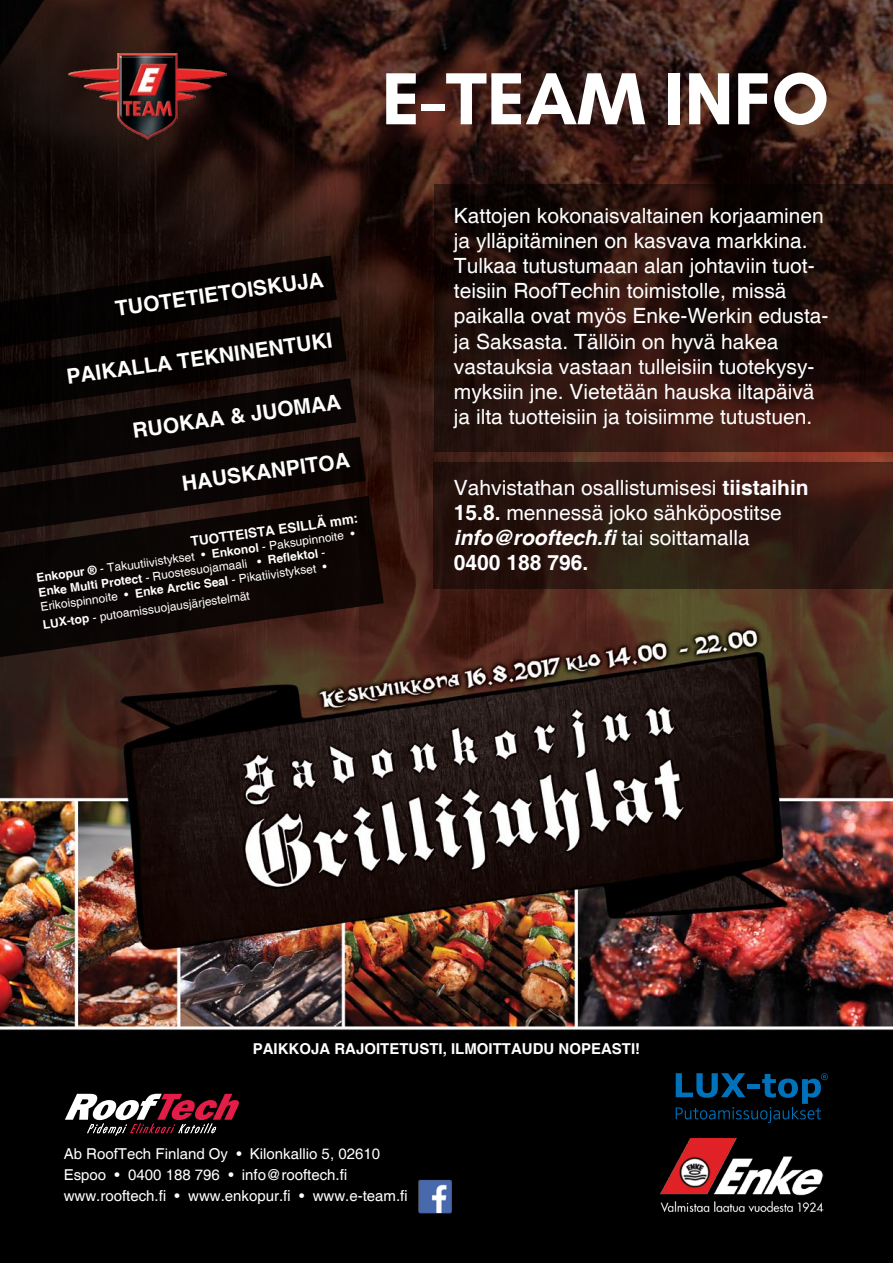
<style>
.page{position:relative;width:893px;height:1263px;background:#fff}
.page>*{position:absolute;margin:0;border:0;box-sizing:border-box;transform-origin:0 0}
.t1{font:700 75px "Glacial Indifference";color:#fff}
.t2{font:21px/25.2px "Helvetica";color:#fff}
.t3{font:700 21px "Helvetica";color:#fff}
.t4{font:15px/21px "Helvetica";color:#fff}
.t5{font:700 15px "Helvetica";color:#fff}
.t6{font:700 13.5px "Helvetica";color:#fff}
.t7{font:12px/14.4px "Helvetica";color:#fff}
.s1{font-weight:700}
.s2{font-weight:700;font-style:italic}
</style>
<div class="page">
<img style="left:0;top:0;width:893px;height:1263px">
<img style="left:68px;top:53px;width:159px;height:86px">
<svg style="left:65px;top:1093px;width:174px;height:42px"></svg>
<svg style="left:676px;top:1073px;width:152px;height:50px;background:#001e32"></svg>
<img style="left:660px;top:1138px;width:164px;height:74px">
<img style="left:416px;top:1177px;width:37px;height:38px">
<svg style="left:434px;top:184px;width:459px;height:268px;background:#240f0b"></svg>
<svg style="left:434px;top:462px;width:459px;height:127px;background:#2e1811"></svg>
<svg style="left:0;top:496px;width:384px;height:168px;background:#1a0e0a"></svg>
<svg style="left:0;top:256px;width:366px;height:283px;background:#100806"></svg>
<p class="t1" style="left:382px;top:52px;width:449px">E-TEAM INFO</p>
<p class="t3" style="left:114px;top:296px;width:212px;rotate:-8deg">TUOTETIETOISKUJA</p>
<p class="t3" style="left:65px;top:364px;width:270px;rotate:-8deg">PAIKALLA TEKNINENTUKI</p>
<p class="t3" style="left:131px;top:418px;width:211px;rotate:-8deg">RUOKAA &amp; JUOMAA</p>
<p class="t3" style="left:180px;top:471px;width:171px;rotate:-8deg">HAUSKANPITOA</p>
<p class="t6" style="left:190px;top:533px;width:170px;rotate:-8deg">TUOTTEISTA ESILLÄ mm:</p>
<p class="t7" style="left:36px;top:571px;width:323px;rotate:-8deg"><span class="s1">Enkopur ®</span> - Takuutiivistykset • <span class="s1">Enkonol</span> - Paksupinnoite •<br><span class="s1">Enke Multi Protect</span> - Ruostesuojamaali • <span class="s1">Refl ektol</span> -</p>
<p class="t7" style="left:40px;top:600px;width:291px;rotate:-8deg">Erikoispinnoite • <span class="s1">Enke Arctic Seal</span> - Pikatiivistykset •</p>
<p class="t7" style="left:42px;top:618px;width:210px;rotate:-8deg"><span class="s1">LUX-top</span> - putoamissuojausjärjestelmät</p>
<p class="t2" style="left:454px;top:203px;width:376px">Kattojen kokonaisvaltainen korjaaminen ja ylläpitäminen on kasvava markkina.<br>Tulkaa tutustumaan alan johtaviin tuot&shy;teisiin RoofTechin toimistolle, missä paikalla ovat myös Enke-Werkin edusta&shy;ja Saksasta. Tällöin on hyvä hakea vastauksia vastaan tulleisiin tuotekysy&shy;myksiin jne. Vietetään hauska iltapäivä ja ilta tuotteisiin ja toisiimme tutustuen.</p>
<p class="t2" style="left:454px;top:475px;width:356px">Vahvistathan osallistumisesi <span class="s1">tiistaihin<br>15.8.</span> mennessä joko sähköpostitse <span class="s2">info@rooftech.fi</span> tai soittamalla<br><span class="s1">0400 188 796.</span></p>
<p class="t5" style="left:253px;top:1039px;width:389px">PAIKKOJA RAJOITETUSTI, ILMOITTAUDU NOPEASTI!</p>
<p class="t4" style="left:64px;top:1144px;width:318px">Ab RoofTech Finland Oy • Kilonkallio 5, 02610<br>Espoo • 0400 188 796 • info@rooftech.fi</p>
<p class="t4" style="left:64px;top:1186px;width:345px">www.rooftech.fi • www.enkopur.fi • www.e-team.fi</p>
</div>
